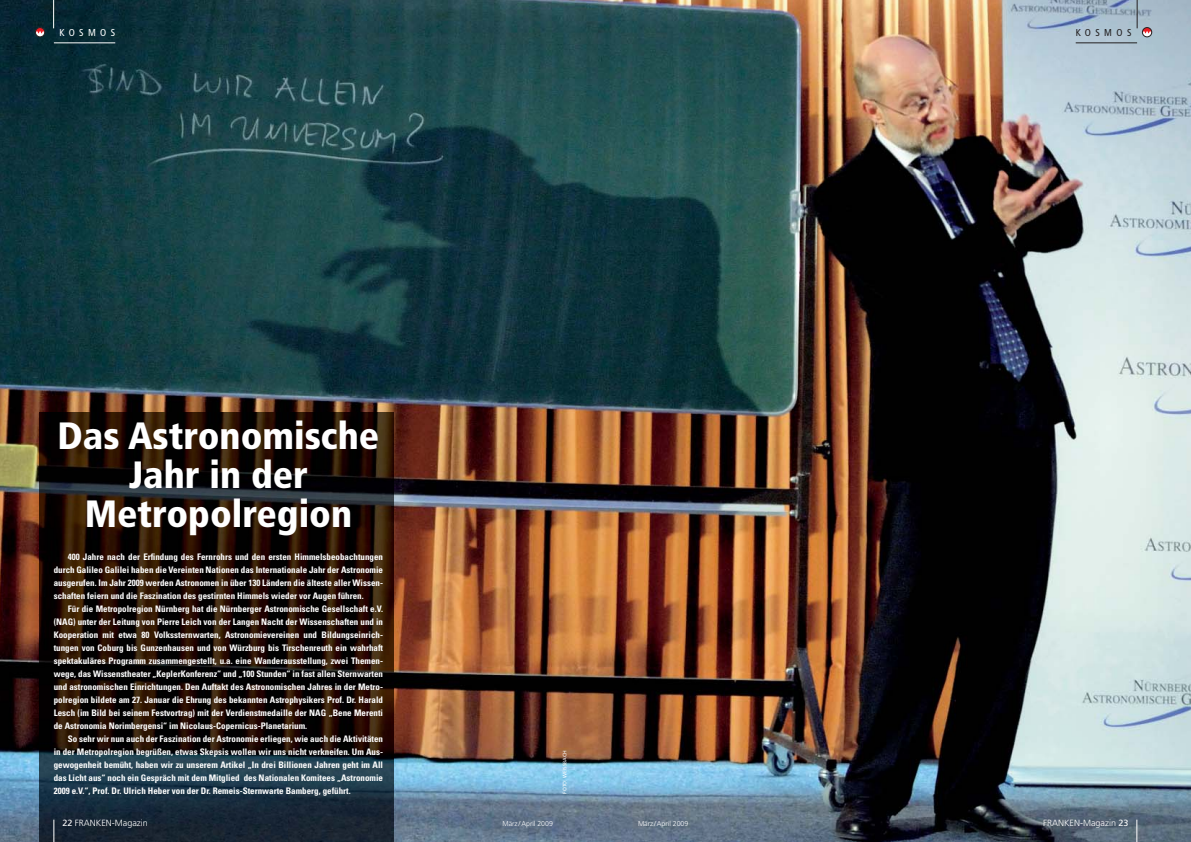
<style>
.page{position:relative;width:1191px;height:842px;background:#fff}
.page>*{position:absolute;margin:0;border:0;box-sizing:border-box;transform-origin:0 0}
.t1{font:900 condensed 38px/39px "Frutiger";color:#fff;text-align:center}
.t2{font:condensed 10px "Frutiger";letter-spacing:.44em;color:#231f20}
.t3{font:condensed 10px "Frutiger";letter-spacing:.44em;color:#fff}
.t4{font:700 condensed 9px/13px "Univers LT";color:#fff;text-align:justify}
.t5{font:300 9px "Frutiger";color:#fff}
.t6{font:300 7px "Frutiger";color:#fff}
.t7{font:5px "Frutiger";color:#fff}
.s1{font-weight:400}
</style>
<div class="page">
<img style="left:0;top:0;width:1191px;height:842px">
<hr style="left:1075px;top:43px;width:62px;height:1px;background:#231f20">
<svg style="left:1136px;top:820px;width:1px;height:22px"></svg>
<div style="left:1142px;top:28px;width:9px;height:9px;background:#fff;border-radius:50%"></div>
<svg style="left:1136px;top:0;width:15px;height:34px"></svg>
<div style="left:1142px;top:27px;width:9px;height:10px;border:1px solid #231f20;border-radius:50%"></div>
<svg style="left:53px;top:0;width:1px;height:28px"></svg>
<hr style="left:54px;top:43px;width:61px;height:1px;background:#fff">
<div style="left:35px;top:28px;width:10px;height:9px;background:#fff;border-radius:50%"></div>
<svg style="left:35px;top:28px;width:10px;height:6px"></svg>
<div style="left:35px;top:27px;width:10px;height:10px;border:1px solid #231f20;border-radius:50%"></div>
<img style="left:40px;top:413px;width:354px;height:429px">
<svg style="left:54px;top:820px;width:1px;height:22px"></svg>
<p class="t3" style="left:60px;top:28px;width:57px">KOSMOS</p>
<h1 class="t1" style="left:58px;top:419px;width:323px">Das Astronomische<br>Jahr in der<br>Metropolregion</h1>
<p class="t4" style="left:54px;top:551px;width:331px;text-indent:14px">400 Jahre nach der Erfindung des Fernrohrs und den ersten Himmelsbeobachtungen durch Galileo Galilei haben die Vereinten Nationen das Internationale Jahr der Astronomie ausgerufen. Im Jahr 2009 werden Astronomen in über 130 Ländern die älteste aller Wissen&shy;schaften feiern und die Faszination des gestirnten Himmels wieder vor Augen führen.</p>
<p class="t4" style="left:54px;top:603px;width:331px;text-indent:14px">Für die Metropolregion Nürnberg hat die Nürnberger Astronomische Gesellschaft e.V. (NAG) unter der Leitung von Pierre Leich von der Langen Nacht der Wissenschaften und in Kooperation mit etwa 80 Volkssternwarten, Astronomievereinen und Bildungseinrich&shy;tungen von Coburg bis Gunzenhausen und von Würzburg bis Tirschenreuth ein wahrhaft spektakuläres Programm zusammengestellt, u.a. eine Wanderausstellung, zwei Themen&shy;wege, das Wissenstheater „KeplerKonferenz“ und „100 Stunden“ in fast allen Sternwarten und astronomischen Einrichtungen. Den Auftakt des Astronomischen Jahres in der Metro&shy;polregion bildete am 27. Januar die Ehrung des bekannten Astrophysikers Prof. Dr. Harald Lesch (im Bild bei seinem Festvortrag) mit der Verdienstmedaille der NAG „Bene Merenti de Astro nomia Norimbergensi“ im Nicolaus-Copernicus-Planetarium.</p>
<p class="t4" style="left:54px;top:733px;width:331px;text-indent:14px">So sehr wir nun auch der Faszination der Astronomie erliegen, wie auch die Aktivitäten in der Metropolregion begrüßen, etwas Skepsis wollen wir uns nicht verkneifen. Um Aus&shy;gewogenheit bemüht, haben wir zu unserem Artikel „In drei Billionen Jahren geht im All das Licht aus“ noch ein Gespräch mit dem Mitglied des Nationalen Komitees „Astronomie 2009 e.V.“, Prof. Dr. Ulrich Heber von der Dr. Remeis-Sternwarte Bamberg, geführt.</p>
<p class="t5" style="left:62px;top:819px;width:87px"><span class="s1">22</span> FRANKEN-Magazin</p>
<p class="t7" style="left:563px;top:794px;width:45px;rotate:-90deg">FOTO: WEISSBACH</p>
<p class="t6" style="left:502px;top:821px;width:52px">März / April 2009</p>
<p class="t6" style="left:638px;top:821px;width:52px">März / April 2009</p>
<p class="t2" style="left:1075px;top:28px;width:57px">KOSMOS</p>
<p class="t5" style="left:1043px;top:819px;width:87px">FRANKEN-Magazin <span class="s1">23</span></p>
</div>
